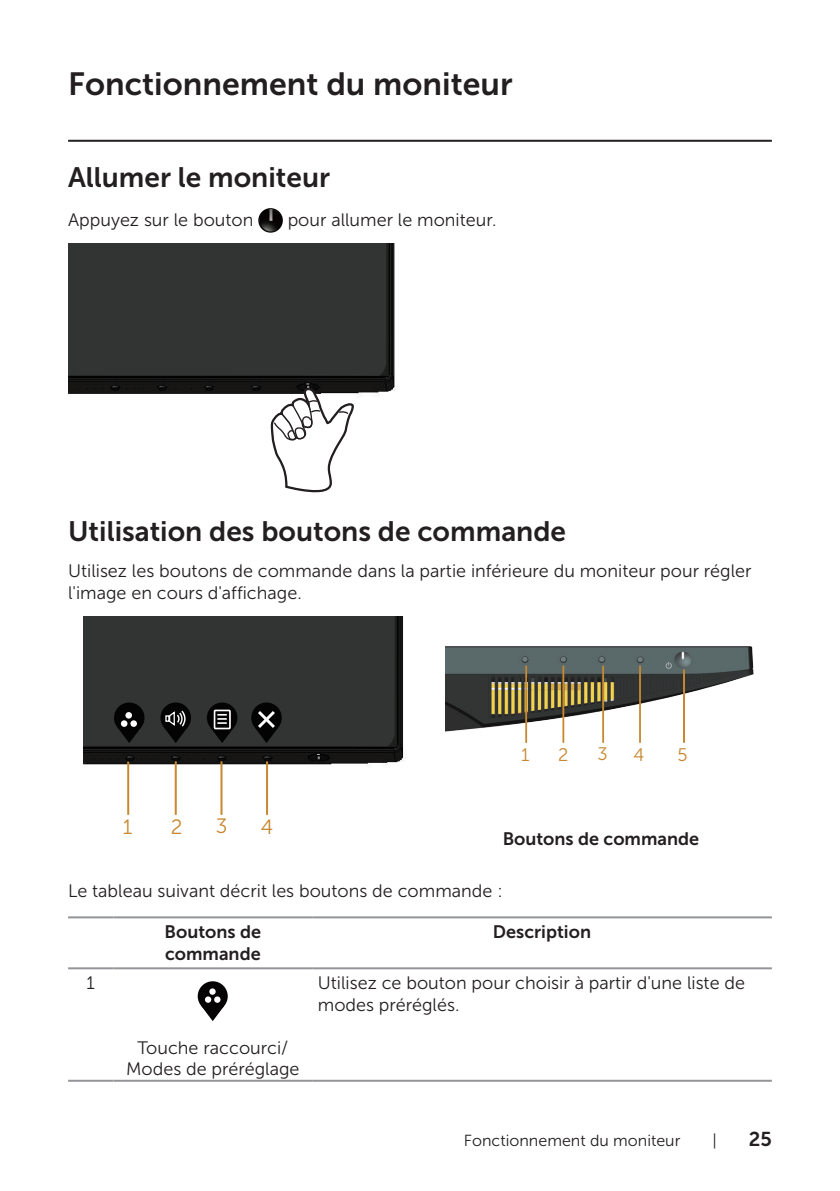
<style>
.page{position:relative;width:840px;height:1191px;background:#fff}
.page>*{position:absolute;margin:0;border:0;box-sizing:border-box;transform-origin:0 0}
.Head_1{font:32px "Museo Sans For Dell 700";color:#231f20}
.Head_2{font:28px "Museo Sans For Dell 700";color:#231f20}
.t1{font:20.6px "Museo Sans For Dell 300";color:#c78830}
.t2{font:20px "Museo Sans For Dell 700";color:#231f20}
.t3{font:18.2px "Museo Sans For Dell 300";color:#c78830}
.text{font:18px/21.6px "Museo Sans For Dell 300";color:#231f20}
.text-2{font:18px/21.6px "Museo Sans For Dell 700";color:#231f20}
.t4{font:16px "Museo Sans For Dell 300";color:#231f20}
</style>
<div class="page">
<hr style="left:68px;top:140px;width:703px;height:2px;background:#231f20">
<img style="left:258px;top:208px;width:25px;height:25px;border-radius:12px">
<img style="left:68px;top:243px;width:328px;height:154px">
<div style="left:68px;top:243px;width:318px;height:133px;background:#323333"></div>
<svg style="left:270px;top:388px;width:85px;height:105px"></svg>
<img style="left:445px;top:646px;width:309px;height:88px">
<svg style="left:665px;top:662px;width:6px;height:6px"></svg>
<hr style="left:562px;top:665px;width:2px;height:78px;background:#c78830">
<hr style="left:602px;top:665px;width:1px;height:78px;background:#c78830">
<hr style="left:638px;top:665px;width:2px;height:78px;background:#c78830">
<hr style="left:525px;top:665px;width:2px;height:78px;background:#c78830">
<hr style="left:682px;top:669px;width:2px;height:74px;background:#c78830">
<img style="left:83px;top:616px;width:323px;height:169px">
<div style="left:83px;top:616px;width:312px;height:130px;background:#323333"></div>
<hr style="left:220px;top:761px;width:2px;height:54px;background:#c78830">
<hr style="left:266px;top:761px;width:2px;height:54px;background:#c78830">
<hr style="left:175px;top:761px;width:2px;height:54px;background:#c78830">
<hr style="left:127px;top:761px;width:2px;height:54px;background:#c78830">
<div style="left:114px;top:702px;width:30px;height:31px;background:#030303;border-radius:50%"></div>
<svg style="left:117px;top:727px;width:24px;height:16px"></svg>
<div style="left:207px;top:702px;width:30px;height:31px;background:#030303;border-radius:50%"></div>
<div style="left:251px;top:702px;width:30px;height:31px;background:#030303;border-radius:50%"></div>
<div style="left:125px;top:712px;width:7px;height:6px;background:#fff;border-radius:50%"></div>
<div style="left:121px;top:720px;width:6px;height:7px;background:#fff;border-radius:50%"></div>
<div style="left:130px;top:720px;width:7px;height:7px;background:#fff;border-radius:50%"></div>
<svg style="left:255px;top:711px;width:23px;height:32px"></svg>
<div style="left:213px;top:709px;width:18px;height:20px;border:2px solid #fff"></div>
<svg style="left:210px;top:714px;width:24px;height:29px"></svg>
<div style="left:160px;top:702px;width:31px;height:31px;background:#030303;border-radius:50%"></div>
<svg style="left:164px;top:710px;width:23px;height:33px"></svg>
<hr style="left:68px;top:916px;width:45px;height:2px;background:#939598">
<hr style="left:113px;top:916px;width:199px;height:2px;background:#939598">
<hr style="left:312px;top:916px;width:459px;height:2px;background:#939598">
<hr style="left:68px;top:967px;width:45px;height:2px;background:#939598">
<hr style="left:312px;top:967px;width:459px;height:2px;background:#939598">
<hr style="left:68px;top:1079px;width:45px;height:2px;background:#939598">
<hr style="left:312px;top:1079px;width:459px;height:2px;background:#939598">
<hr style="left:113px;top:967px;width:199px;height:2px;background:#939598">
<hr style="left:113px;top:1079px;width:199px;height:2px;background:#939598">
<div style="left:198px;top:981px;width:29px;height:30px;background:#060304;border-radius:50%"></div>
<svg style="left:201px;top:988px;width:23px;height:32px"></svg>
<p class="Head_1" style="left:68px;top:66px;width:445px">Fonctionnement du moniteur</p>
<p class="Head_2" style="left:68px;top:162px;width:263px">Allumer le moniteur</p>
<p class="text" style="left:68px;top:209px;width:187px">Appuyez sur le bouton</p>
<p class="text" style="left:287px;top:209px;width:210px">pour allumer le moniteur.</p>
<p class="Head_2" style="left:68px;top:516px;width:499px">Utilisation des boutons de commande</p>
<p class="text" style="left:68px;top:560px;width:684px">Utilisez les boutons de commande dans la partie inférieure du moniteur pour régler l'image en cours d'affichage.</p>
<p class="t1" style="left:123px;top:815px;width:11px">1</p>
<p class="t1" style="left:171px;top:815px;width:13px">2</p>
<p class="t1" style="left:216px;top:815px;width:13px">3</p>
<p class="t1" style="left:261px;top:815px;width:14px">4</p>
<p class="t3" style="left:521px;top:745px;width:10px">1</p>
<p class="t3" style="left:557px;top:744px;width:12px">2</p>
<p class="t3" style="left:597px;top:744px;width:12px">3</p>
<p class="t3" style="left:633px;top:744px;width:12px">4</p>
<p class="t3" style="left:677px;top:744px;width:12px">5</p>
<p class="text-2" style="left:502px;top:828px;width:198px">Boutons de commande</p>
<p class="text" style="left:68px;top:879px;width:436px">Le tableau suivant décrit les boutons de commande :</p>
<p class="text-2" style="left:164px;top:921px;width:98px">Boutons de commande</p>
<p class="text-2" style="left:492px;top:921px;width:99px">Description</p>
<p class="text" style="left:87px;top:972px;width:10px">1</p>
<p class="text" style="left:317px;top:972px;width:428px">Utilisez ce bouton pour choisir à partir d'une liste de modes préréglés.</p>
<p class="text" style="left:126px;top:1036px;width:175px;text-align:center">Touche raccourci/<br>Modes de préréglage</p>
<p class="t4" style="left:463px;top:1131px;width:218px">Fonctionnement du moniteur</p>
<p class="t4" style="left:712px;top:1131px;width:6px">|</p>
<p class="t2" style="left:748px;top:1127px;width:24px">25</p>
</div>
